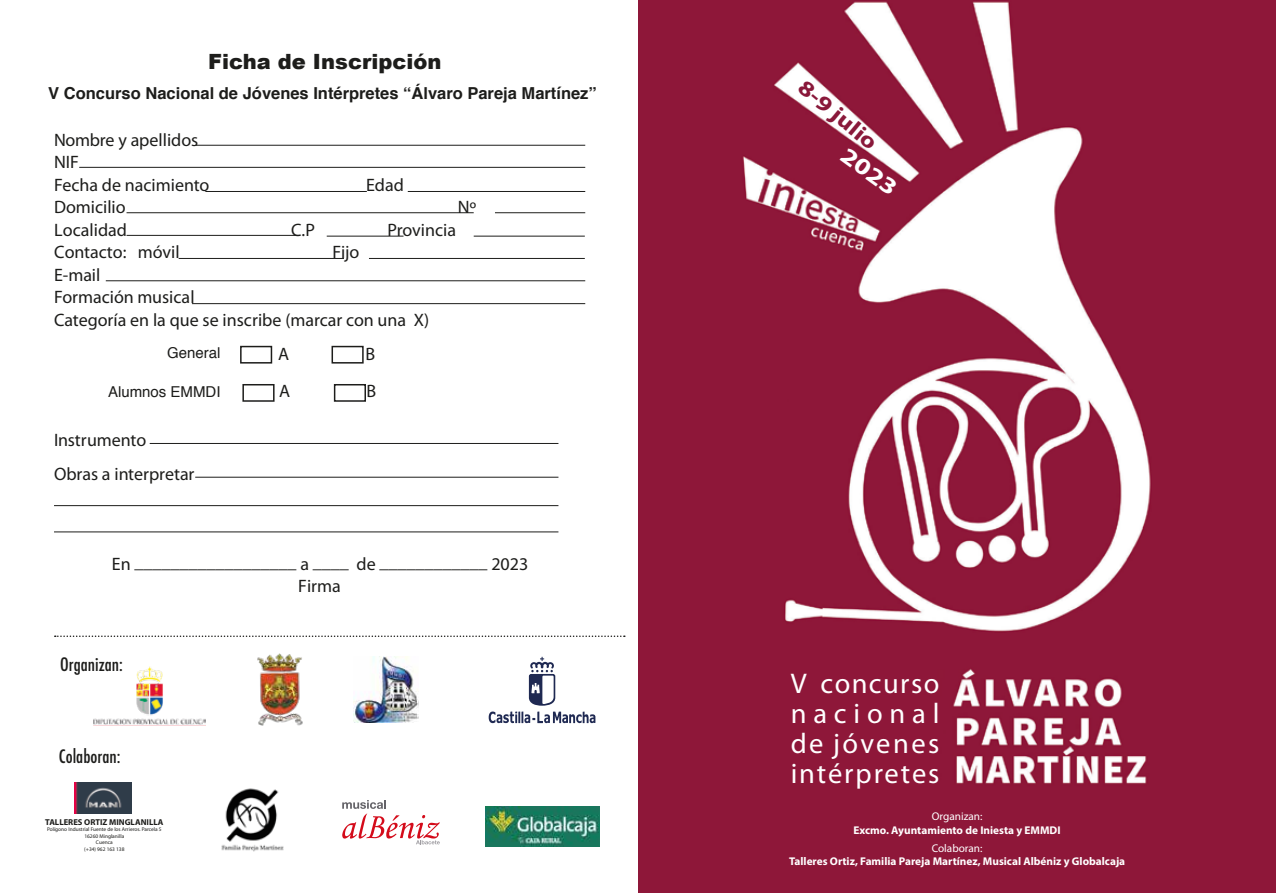
<style>
.page{position:relative;width:1276px;height:893px;background:#fff}
.page>*{position:absolute;margin:0;border:0;box-sizing:border-box;transform-origin:0 0}
.t1{font:28.5px/30px "Myriad Pro";letter-spacing:.065em;color:#fff;text-align:justify}
.t2{font:700 23.4px "Myriad Pro";color:#fff;scale:1.22 1}
.t3{font:700 22.2px "Myriad Pro";color:#89183a;scale:1.18 1}
.t4{font:900 21px "Arial";color:#1d1d1b}
.t5{font:18px/22.5px "Myriad Pro";color:#1d1d1b}
.t6{font:500 condensed 18px "Futura";color:#1d1d1b}
.t7{font:700 16.5px "Helvetica";color:#1d1d1b}
.t8{font:15px "Helvetica";color:#1d1d1b}
.t9{font:700 11.25px "Myriad Pro";color:#fff}
.t10{font:11.25px "Myriad Pro";color:#fff}
.t11{font:700 8.55px "Myriad Pro";color:#1d1d1b}
.t12{font:5.4px/6.4px "Myriad Pro";color:#1d1d1b;text-align:center}
</style>
<div class="page">
<svg style="left:55px;top:635px;width:570px;height:2px"></svg>
<hr style="left:196px;top:145px;width:389px;height:1px;background:#1d1d1b">
<hr style="left:79px;top:167px;width:506px;height:1px;background:#1d1d1b">
<hr style="left:106px;top:280px;width:479px;height:1px;background:#1d1d1b">
<hr style="left:150px;top:443px;width:408px;height:1px;background:#1d1d1b">
<hr style="left:195px;top:477px;width:363px;height:1px;background:#1d1d1b">
<hr style="left:54px;top:505px;width:504px;height:1px;background:#1d1d1b">
<hr style="left:54px;top:531px;width:504px;height:1px;background:#1d1d1b">
<hr style="left:192px;top:303px;width:393px;height:1px;background:#1d1d1b">
<hr style="left:408px;top:191px;width:177px;height:1px;background:#1d1d1b">
<hr style="left:495px;top:212px;width:90px;height:1px;background:#1d1d1b">
<hr style="left:474px;top:236px;width:111px;height:1px;background:#1d1d1b">
<hr style="left:327px;top:236px;width:76px;height:1px;background:#1d1d1b">
<hr style="left:369px;top:258px;width:216px;height:1px;background:#1d1d1b">
<hr style="left:179px;top:258px;width:165px;height:1px;background:#1d1d1b">
<hr style="left:126px;top:212px;width:348px;height:1px;background:#1d1d1b">
<hr style="left:126px;top:235px;width:174px;height:1px;background:#1d1d1b">
<hr style="left:205px;top:191px;width:162px;height:1px;background:#1d1d1b">
<div style="left:240px;top:346px;width:32px;height:18px;border:2px solid #1d1d1b"></div>
<div style="left:331px;top:346px;width:33px;height:18px;border:2px solid #1d1d1b"></div>
<div style="left:242px;top:384px;width:32px;height:18px;border:2px solid #1d1d1b"></div>
<div style="left:334px;top:384px;width:32px;height:18px;border:2px solid #1d1d1b"></div>
<img style="left:257px;top:653px;width:46px;height:73px">
<img style="left:93px;top:666px;width:113px;height:59px">
<img style="left:354px;top:657px;width:65px;height:65px">
<svg style="left:342px;top:800px;width:98px;height:44px"></svg>
<img style="left:486px;top:806px;width:113px;height:40px">
<img style="left:638px;top:0;width:638px;height:893px">
<img style="left:221px;top:788px;width:63px;height:64px">
<img style="left:74px;top:782px;width:58px;height:31px">
<svg style="left:489px;top:657px;width:106px;height:66px"></svg>
<p class="t4" style="left:208px;top:46px;width:235px">Ficha de Inscripción</p>
<p class="t7" style="left:48px;top:80px;width:550px">V Concurso Nacional de Jóvenes Intérpretes “Álvaro Pareja Martínez”</p>
<p class="t5" style="left:54px;top:128px;width:157px">Nombre y apellidos<br>NIF<br>Fecha de nacimiento</p>
<p class="t5" style="left:366px;top:173px;width:39px">Edad</p>
<p class="t5" style="left:54px;top:196px;width:73px">Domicilio</p>
<p class="t5" style="left:458px;top:196px;width:20px">Nº</p>
<p class="t5" style="left:54px;top:218px;width:75px">Localidad</p>
<p class="t5" style="left:291px;top:218px;width:25px">C.P</p>
<p class="t5" style="left:387px;top:218px;width:70px">Provincia</p>
<p class="t5" style="left:54px;top:241px;width:127px">Contacto: móvil</p>
<p class="t5" style="left:332px;top:241px;width:29px">Fijo</p>
<p class="t5" style="left:54px;top:263px;width:377px">E-mail<br>Formación musical<br>Categoría en la que se inscribe (marcar con una X)</p>
<p class="t8" style="left:167px;top:341px;width:55px">General</p>
<p class="t8" style="left:108px;top:380px;width:114px">Alumnos EMMDI</p>
<p class="t5" style="left:54px;top:422px;width:142px;line-height:34px">Instrumento<br>Obras a interpretar</p>
<p class="t5" style="left:278px;top:343px;width:13px">A</p>
<p class="t5" style="left:365px;top:343px;width:11px">B</p>
<p class="t5" style="left:279px;top:380px;width:13px">A</p>
<p class="t5" style="left:366px;top:380px;width:11px">B</p>
<p class="t5" style="left:112px;top:550px;width:418px;line-height:24px;text-align:center">En __________________ a ____ de ____________ 2023<br>Firma</p>
<p class="t6" style="left:60px;top:653px;width:64px">Organizan:</p>
<p class="t6" style="left:59px;top:745px;width:63px">Colaboran:</p>
<p class="t11" style="left:45px;top:816px;width:120px">TALLERES ORTIZ MINGLANILLA</p>
<p class="t12" style="left:47px;top:826px;width:116px">Polígono Industrial Fuente de los Arrieros. Parcela 5<br>16260 Minglanilla<br>Cuenca<br>(+34) 962 163 138</p>
<p class="t3" style="left:810px;top:73px;width:82px;rotate:40deg">8-9 julio</p>
<p class="t2" style="left:852px;top:140px;width:54px;rotate:36deg">2023</p>
<h1 class="t1" style="left:790px;top:668px;width:150px">V concurso nacional de jóvenes intérpretes</h1>
<p class="t10" style="left:931px;top:810px;width:52px">Organizan:</p>
<p class="t9" style="left:853px;top:823px;width:209px">Excmo. Ayuntamiento de Iniesta y EMMDI</p>
<p class="t10" style="left:931px;top:841px;width:52px">Colaboran:</p>
<p class="t9" style="left:789px;top:854px;width:338px">Talleres Ortiz, Familia Pareja Martínez, Musical Albéniz y Globalcaja</p>
</div>
